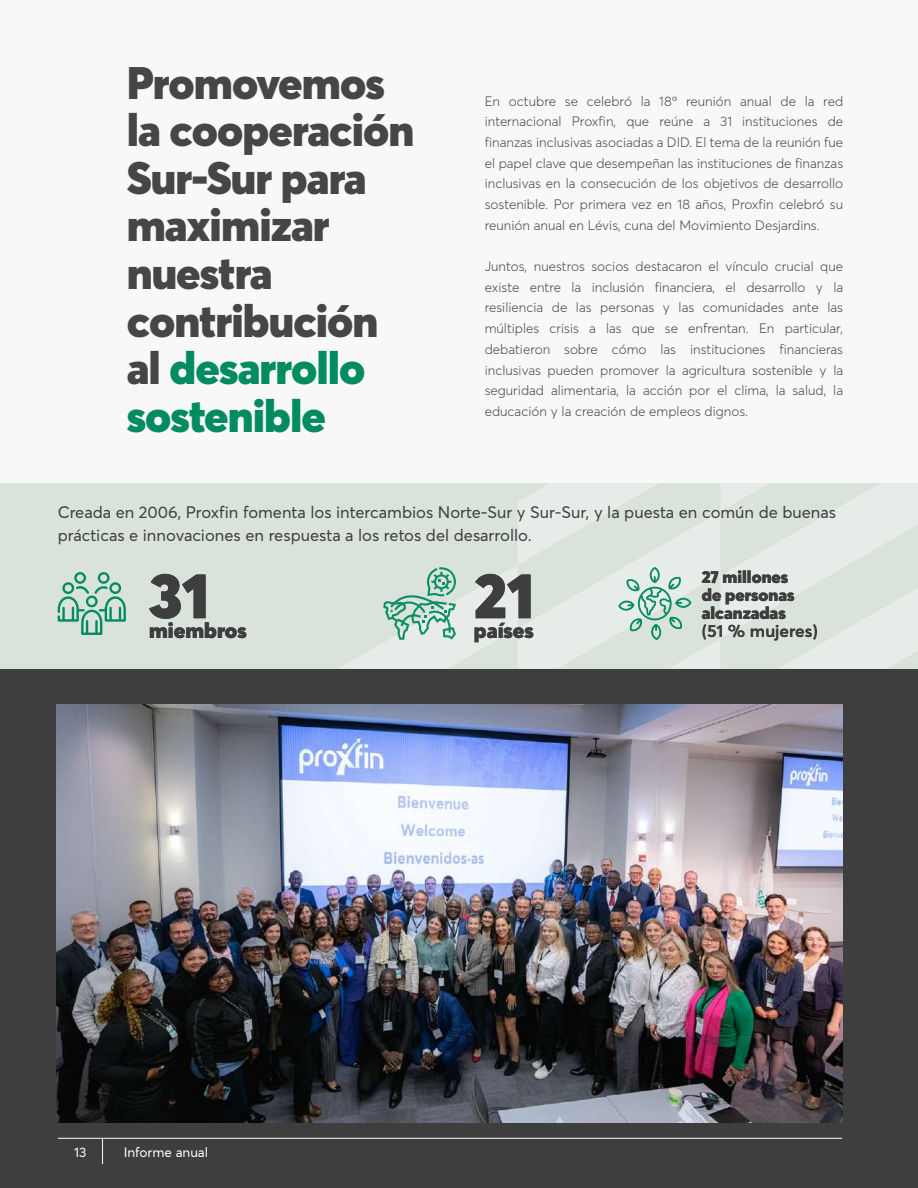
<style>
.page{position:relative;width:918px;height:1188px;background:#fff}
.page>*{position:absolute;margin:0;border:0;box-sizing:border-box;transform-origin:0 0}
.t1{font:900 63.6px "Averta";color:#3e3e3e}
.t2{font:900 45px/47.5px "Averta";letter-spacing:-.02em;color:#474646}
.t3{font:900 21.45px "Averta";color:#3e3e3e}
.t4{font:900 17.1px/17.9px "Averta";color:#3e3e3e}
.t5{font:600 17.1px "Averta";color:#3e3e3e}
.t6{font:16.5px/23.4px "Averta";color:#3e3e3e}
.t7{font:300 13.5px/20.7px "Averta";color:#474646;text-align:justify}
.t8{font:13.5px "Averta";color:#fff}
.s1{color:#008c60}
</style>
<div class="page">
<div style="left:0;top:663px;width:918px;height:525px;background:#3e3e3e"></div>
<div style="left:0;top:0;width:918px;height:483px;background:#f8f8f8"></div>
<img style="left:56px;top:705px;width:787px;height:417px">
<div style="left:0;top:483px;width:918px;height:185px;background:#d9e2db"></div>
<svg style="left:58px;top:572px;width:68px;height:63px"></svg>
<svg style="left:341px;top:483px;width:577px;height:185px"></svg>
<hr style="left:58px;top:1138px;width:784px;height:1px;background:#fff">
<svg style="left:102px;top:1138px;width:1px;height:26px"></svg>
<h2 class="t2" style="left:127px;top:58px;width:289px">Promovemos la cooperación<br>Sur-Sur para maximizar nuestra contribución al <span class="s1">desarrollo sostenible</span></h2>
<p class="t7" style="left:485px;top:90px;width:360px">En octubre se celebró la 18ª reunión anual de la red internacional Proxfin, que reúne a 31 instituciones de finanzas inclusivas asociadas a DID. El tema de la reunión fue el papel clave que desempeñan las instituciones de finanzas inclusivas en la consecución de los objetivos de desarrollo sostenible. Por primera vez en 18 años, Proxfin celebró su reunión anual en Lévis, cuna del Movimiento Desjardins.</p>
<p class="t7" style="left:485px;top:256px;width:360px">Juntos, nuestros socios destacaron el vínculo crucial que existe entre la inclusión financiera, el desarrollo y la resiliencia de las personas y las comunidades ante las múltiples crisis a las que se enfrentan. En particular, debatieron sobre cómo las instituciones financieras inclusivas pueden promover la agricultura sostenible y la seguridad alimentaria, la acción por el clima, la salud, la educación y la creación de empleos dignos.</p>
<p class="t6" style="left:58px;top:500px;width:780px">Creada en 2006, Proxfin fomenta los intercambios Norte-Sur y Sur-Sur, y la puesta en común de buenas prácticas e innovaciones en respuesta a los retos del desarrollo.</p>
<h1 class="t1" style="left:149px;top:555px;width:62px">31</h1>
<h3 class="t3" style="left:149px;top:616px;width:99px">miembros</h3>
<p class="t8" style="left:74px;top:1144px;width:14px">13</p>
<p class="t8" style="left:124px;top:1144px;width:86px">Informe anual</p>
<h1 class="t1" style="left:474px;top:555px;width:62px">21</h1>
<h3 class="t3" style="left:474px;top:616px;width:61px">países</h3>
<p class="t4" style="left:702px;top:568px;width:94px">27 millones de personas alcanzadas</p>
<p class="t5" style="left:702px;top:620px;width:118px">(51 % mujeres)</p>
</div>
